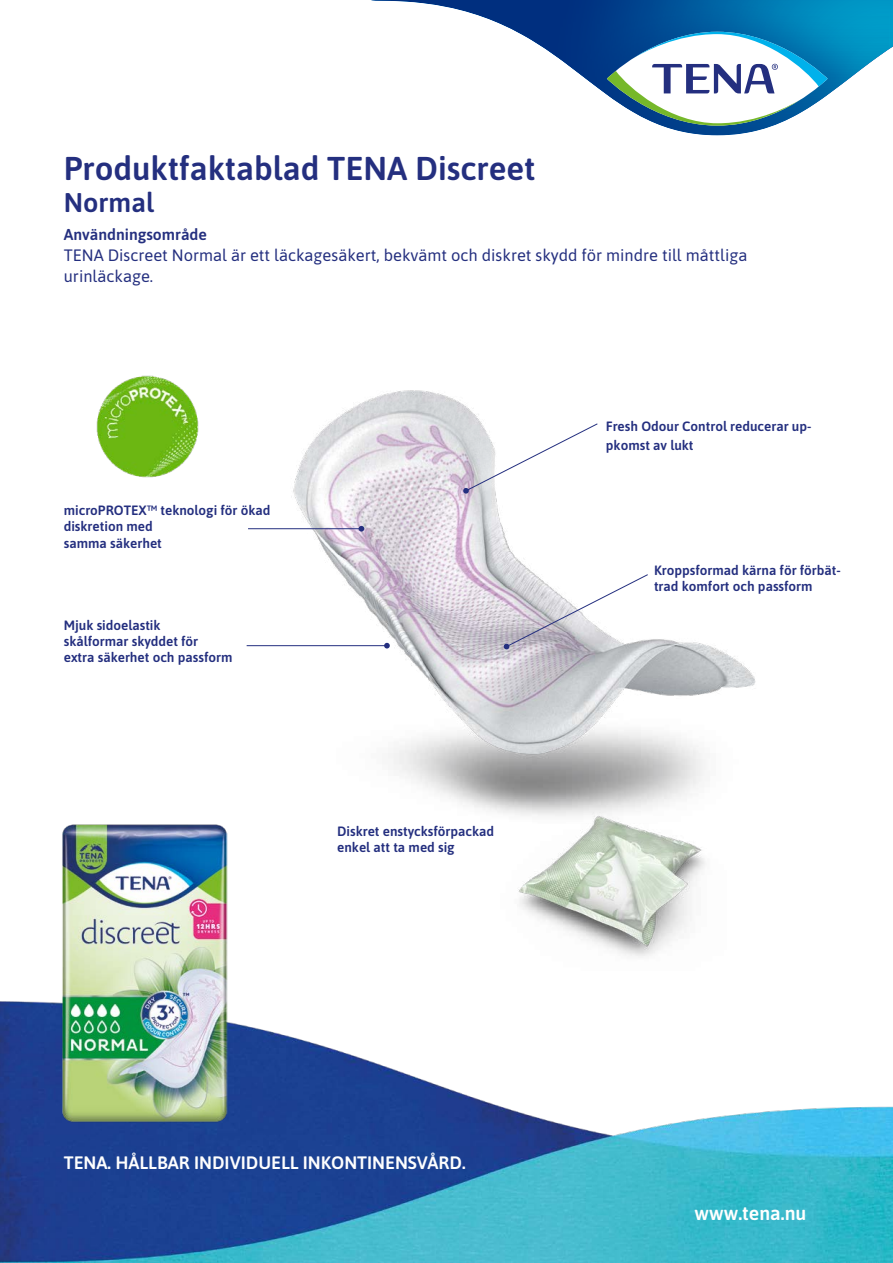
<style>
.page{position:relative;width:893px;height:1263px;background:#fff}
.page>*{position:absolute;margin:0;border:0;box-sizing:border-box;transform-origin:0 0}
.t1{font:600 33px "Asap";color:#242f7f}
.t2{font:600 27px "Asap";color:#242f7f}
.t3{font:600 19.5px "Asap";color:#fff}
.t4{font:600 18px "Asap";color:#fefefe}
.t5{font:16.5px/21px "Asap";color:#242f7f}
.t6{font:600 15.75px "Asap";color:#242f7f}
.t7{font:600 13.5px/16.2px "Asap";color:#242f7f}
</style>
<div class="page">
<img style="left:0;top:1001px;width:893px;height:262px">
<img style="left:284px;top:390px;width:472px;height:420px">
<svg style="left:503px;top:574px;width:146px;height:76px"></svg>
<svg style="left:463px;top:423px;width:135px;height:71px"></svg>
<hr style="left:248px;top:528px;width:113px;height:1px;background:#242f7f">
<svg style="left:359px;top:526px;width:5px;height:5px"></svg>
<hr style="left:247px;top:645px;width:140px;height:1px;background:#242f7f">
<svg style="left:384px;top:643px;width:6px;height:5px"></svg>
<img style="left:96px;top:375px;width:103px;height:103px">
<img style="left:488px;top:784px;width:238px;height:173px">
<img style="left:61px;top:824px;width:167px;height:299px">
<svg style="left:371px;top:0;width:522px;height:135px"></svg>
<svg style="left:607px;top:32px;width:221px;height:94px"></svg>
<h1 class="t1" style="left:64px;top:145px;width:473px">Produktfaktablad TENA Discreet</h1>
<h2 class="t2" style="left:64px;top:184px;width:92px">Normal</h2>
<p class="t6" style="left:64px;top:223px;width:145px">Användningsområde</p>
<p class="t5" style="left:64px;top:244px;width:685px">TENA Discreet Normal är ett läckagesäkert, bekvämt och diskret skydd för mindre till måttliga urinläckage.</p>
<p class="t7" style="left:64px;top:502px;width:208px">microPROTEX™ teknologi för ökad diskretion med<br>samma säkerhet</p>
<p class="t7" style="left:64px;top:616px;width:170px">Mjuk sidoelastik<br>skålformar skyddet för<br>extra säkerhet och passform</p>
<p class="t7" style="left:337px;top:822px;width:158px">Diskret enstycksförpackad enkel att ta med sig</p>
<p class="t7" style="left:606px;top:417px;width:207px;line-height:18.9px">Fresh Odour Control reducerar up&shy;pkomst av lukt</p>
<p class="t7" style="left:654px;top:561px;width:188px">Kroppsformad kärna för förbät&shy;trad komfort och passform</p>
<h3 class="t4" style="left:64px;top:1150px;width:403px">TENA. HÅLLBAR INDIVIDUELL INKONTINENSVÅRD.</h3>
<h3 class="t3" style="left:695px;top:1199px;width:113px">www.tena.nu</h3>
</div>
